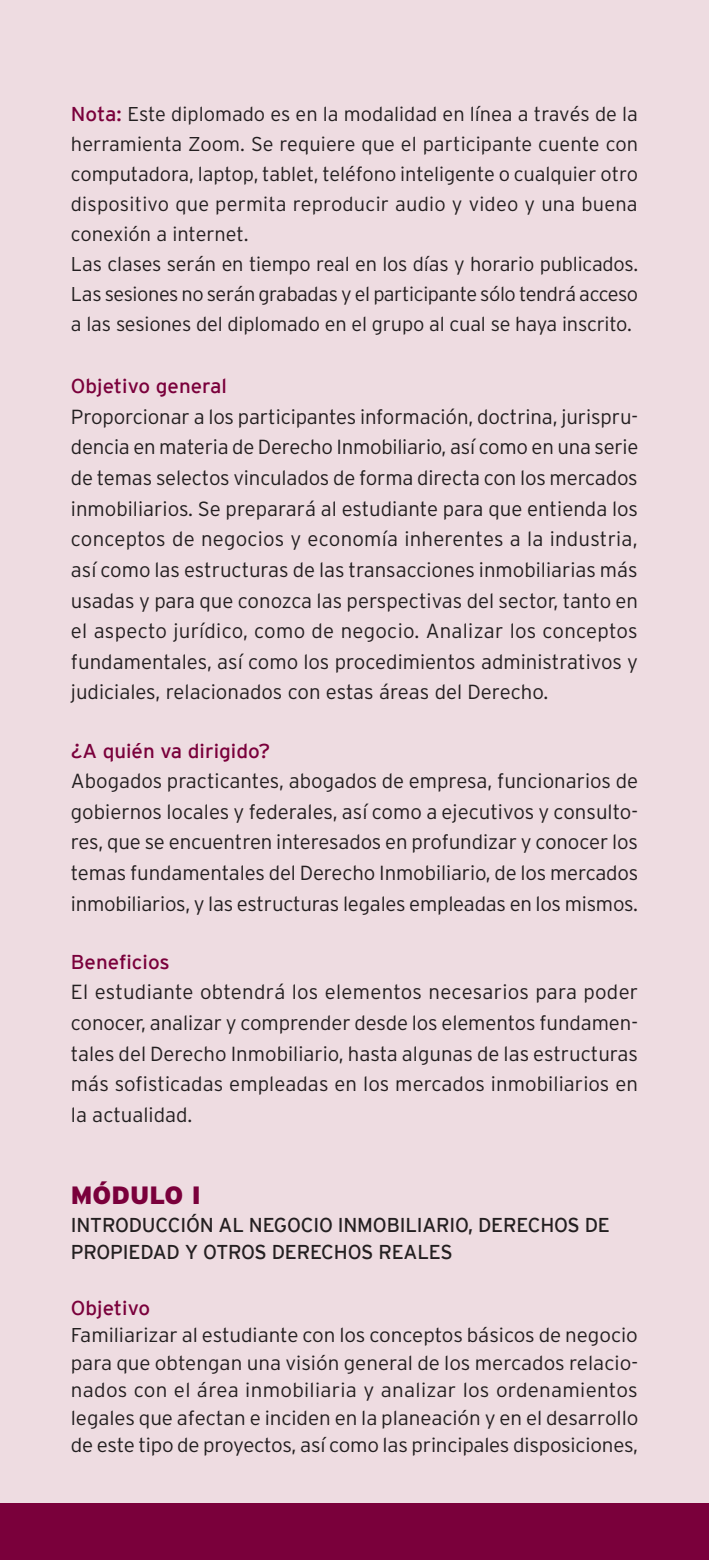
<style>
.page{position:relative;width:709px;height:1560px;background:#fff}
.page>*{position:absolute;margin:0;border:0;box-sizing:border-box;transform-origin:0 0}
.t1{font:900 25px "Interstate";color:#7a003b}
.t2{font:300 20.5px/30.5px "Interstate";color:#231f20;text-align:justify}
.t3{font:300 20px/30px "Interstate";letter-spacing:-.01em;color:#231f20}
.t4{font:20px/27.5px "Interstate";letter-spacing:-.01em;color:#231f20}
.t5{font:20px "Interstate";color:#7a003b}
.s1{font-weight:400;color:#7a003b}
</style>
<div class="page">
<div style="left:0;top:0;width:709px;height:1559px;background:#eedce1"></div>
<div style="left:0;top:1502px;width:709px;height:57px;background:#7a003b"></div>
<p class="t3" style="left:71px;top:99px;width:569px"><span class="s1">Nota:</span> Este diplomado es en la modalidad en línea a través de la herramienta Zoom. Se requiere que el participante cuente con computadora, laptop, tablet, teléfono inteligente o cualquier otro dispositivo que permita reproducir audio y video y una buena conexión a internet.<br>Las clases serán en tiempo real en los días y horario publicados.<br>Las sesiones no serán grabadas y el participante sólo tendrá acceso a las sesiones del diplomado en el grupo al cual se haya inscrito.</p>
<p class="t5" style="left:71px;top:375px;width:157px">Objetivo general</p>
<p class="t2" style="left:71px;top:401px;width:569px">Proporcionar a los participantes información, doctrina, jurispru&shy;dencia en materia de Derecho Inmobiliario, así como en una serie de temas selectos vinculados de forma directa con los mercados inmobiliarios. Se preparará al estudiante para que entienda los conceptos de negocios y economía inherentes a la industria, así como las estructuras de las transacciones inmobiliarias más usadas y para que conozca las perspectivas del sector, tanto en el aspecto jurídico, como de negocio. Analizar los conceptos fundamentales, así como los procedimientos administrativos y judiciales, relacionados con estas áreas del Derecho.</p>
<p class="t5" style="left:71px;top:739px;width:201px">¿A quién va dirigido?</p>
<p class="t2" style="left:71px;top:765px;width:569px">Abogados practicantes, abogados de empresa, funcionarios de gobiernos locales y federales, así como a ejecutivos y consulto&shy;res, que se encuentren interesados en profundizar y conocer los temas fundamentales del Derecho Inmobiliario, de los mercados inmobiliarios, y las estructuras legales empleadas en los mismos.</p>
<p class="t5" style="left:71px;top:950px;width:100px">Beneficios</p>
<p class="t2" style="left:71px;top:976px;width:569px">El estudiante obtendrá los elementos necesarios para poder conocer, analizar y comprender desde los elementos fundamen&shy;tales del Derecho Inmobiliario, hasta algunas de las estructuras más sofisticadas empleadas en los mercados inmobiliarios en la actualidad.</p>
<p class="t1" style="left:71px;top:1181px;width:131px">MÓDULO I</p>
<p class="t4" style="left:71px;top:1210px;width:540px">INTRODUCCIÓN AL NEGOCIO INMOBILIARIO, DERECHOS DE<br>PROPIEDAD Y OTROS DERECHOS REALES</p>
<p class="t5" style="left:71px;top:1295px;width:81px">Objetivo</p>
<p class="t3" style="left:71px;top:1320px;width:569px;line-height:27.5px;text-align:justify">Familiarizar al estudiante con los conceptos básicos de negocio para que obtengan una visión general de los mercados relacio&shy;nados con el área inmobiliaria y analizar los ordenamientos legales que afectan e inciden en la planeación y en el desarrollo de este tipo de proyectos, así como las principales disposiciones,</p>
</div>
